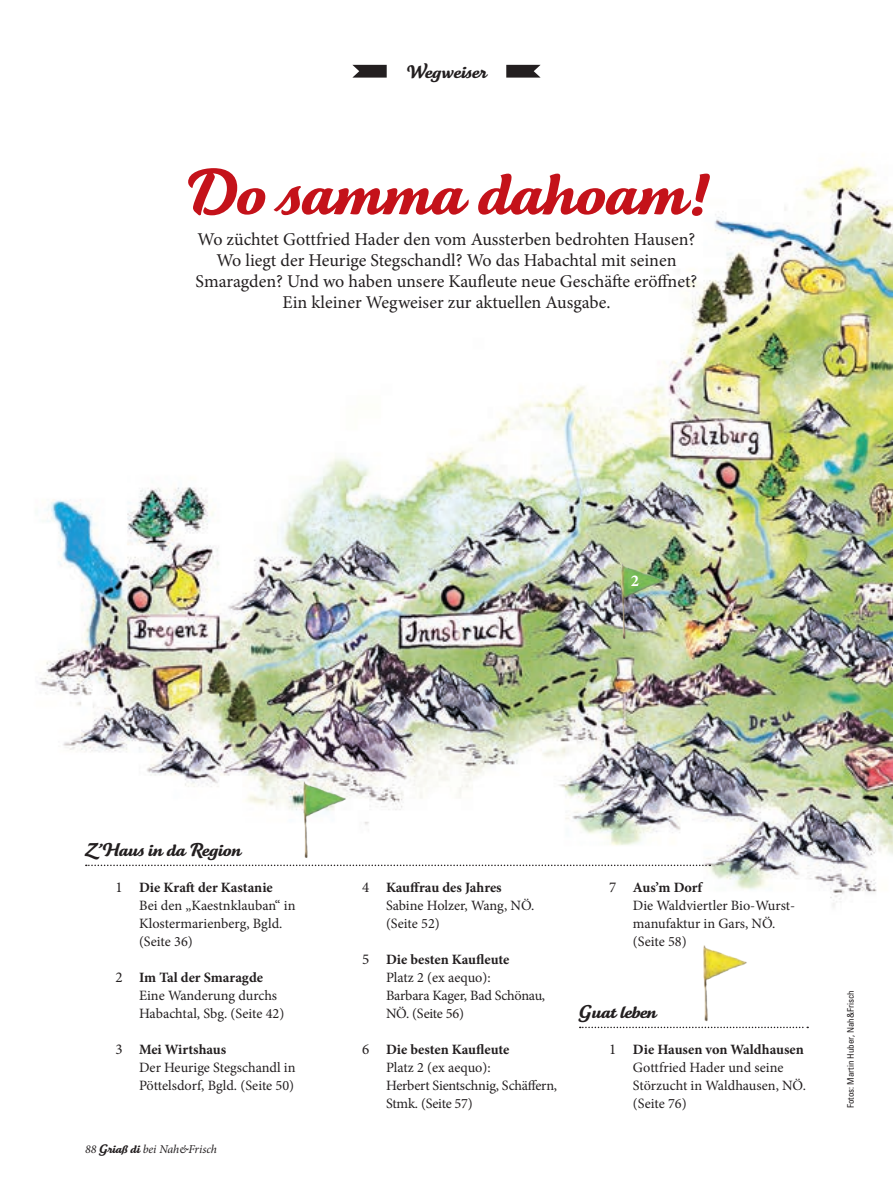
<style>
.page{position:relative;width:893px;height:1191px;background:#fff}
.page>*{position:absolute;margin:0;border:0;box-sizing:border-box;transform-origin:0 0}
.t1{font:63px "Tartine Script Pro Bld";color:#c4121a}
.t2{font:18px/21px "Minion Pro";color:#231f20;text-align:center}
.t3{font:18px "Tartine Script Pro Bld";color:#231f20}
.t4{font:700 16.65px "Minion Pro";color:#fff}
.t5{font:14.25px/18px "Minion Pro";letter-spacing:-.005em;color:#231f20}
.t6{font:italic 12px "Minion Pro";color:#231f20}
.t7{font:condensed 9px "Univers LT Std";color:#231f20}
.s1{font-size:15px}
.s2{font-weight:700}
.s3{font-family:"Tartine Script Pro Bld";font-style:normal}
</style>
<div class="page">
<img style="left:39px;top:64px;width:854px;height:843px">
<svg style="left:352px;top:65px;width:35px;height:13px"></svg>
<svg style="left:506px;top:65px;width:35px;height:13px"></svg>
<svg style="left:86px;top:864px;width:624px;height:2px"></svg>
<svg style="left:580px;top:1026px;width:228px;height:2px"></svg>
<img style="left:302px;top:780px;width:46px;height:78px">
<img style="left:703px;top:945px;width:44px;height:77px">
<img style="left:620px;top:562px;width:46px;height:78px">
<p class="t3" style="left:406px;top:61px;width:82px">Wegweiser</p>
<h1 class="t1" style="left:184px;top:156px;width:527px">Do samma dahoam!</h1>
<p class="t2" style="left:196px;top:229px;width:503px">Wo züchtet Gottfried Hader den vom Aussterben bedrohten Hausen?<br>Wo liegt der Heurige Stegschandl? Wo das Habachtal mit seinen Smaragden? Und wo haben unsere Kaufleute neue Geschäfte eröffnet?<br>Ein kleiner Wegweiser zur aktuellen Ausgabe.</p>
<p class="t4" style="left:631px;top:569px;width:10px">2</p>
<p class="t3" style="left:85px;top:839px;width:158px">Z’Haus in da Region</p>
<p class="t5" style="left:139px;top:878px;width:158px;text-indent:-24px"><span class="s1">1</span> <span class="s2">Die Kraft der Kastanie<br></span>Bei den „Kaestnklauban“ in<br>Klostermarienberg, Bgld. (Seite 36)</p>
<p class="t5" style="left:139px;top:968px;width:147px;text-indent:-24px"><span class="s1">2</span> <span class="s2">Im Tal der Smaragde<br></span>Eine Wanderung durchs<br>Habachtal, Sbg. (Seite 42)</p>
<p class="t5" style="left:139px;top:1040px;width:158px;text-indent:-24px"><span class="s1">3</span> <span class="s2">Mei Wirtshaus<br></span>Der Heurige Stegschandl in<br>Pöttelsdorf, Bgld. (Seite 50)</p>
<p class="t6" style="left:85px;top:1141px;width:133px">88 <span class="s3">Griaß di</span> bei Nah&amp;Frisch</p>
<p class="t5" style="left:386px;top:878px;width:150px;text-indent:-24px"><span class="s1">4</span> <span class="s2">Kauffrau des Jahres<br></span>Sabine Holzer, Wang, NÖ. (Seite 52)</p>
<p class="t5" style="left:386px;top:950px;width:161px;text-indent:-24px"><span class="s1">5</span> <span class="s2">Die besten Kaufleute<br></span>Platz 2 (ex aequo):<br>Barbara Kager, Bad Schönau,<br>NÖ. (Seite 56)</p>
<p class="t5" style="left:386px;top:1040px;width:173px;text-indent:-24px"><span class="s1">6</span> <span class="s2">Die besten Kaufleute<br></span>Platz 2 (ex aequo):<br>Herbert Sientschnig, Schäffern,<br>Stmk. (Seite 57)</p>
<p class="t5" style="left:633px;top:878px;width:164px;text-indent:-24px"><span class="s1">7</span> <span class="s2">Aus’m Dorf<br></span>Die Waldviertler Bio-Wurst&shy;manufaktur in Gars, NÖ. (Seite 58)</p>
<p class="t3" style="left:579px;top:1001px;width:79px">Guat leben</p>
<p class="t5" style="left:633px;top:1040px;width:174px;text-indent:-24px"><span class="s1">1</span> <span class="s2">Die Hausen von Waldhausen<br></span>Gottfried Hader und seine<br>Störzucht in Waldhausen, NÖ. (Seite 76)</p>
<p class="t7" style="left:845px;top:1108px;width:119px;rotate:-90deg">Fotos: Martin Huber, Nah&amp;Frisch</p>
</div>
